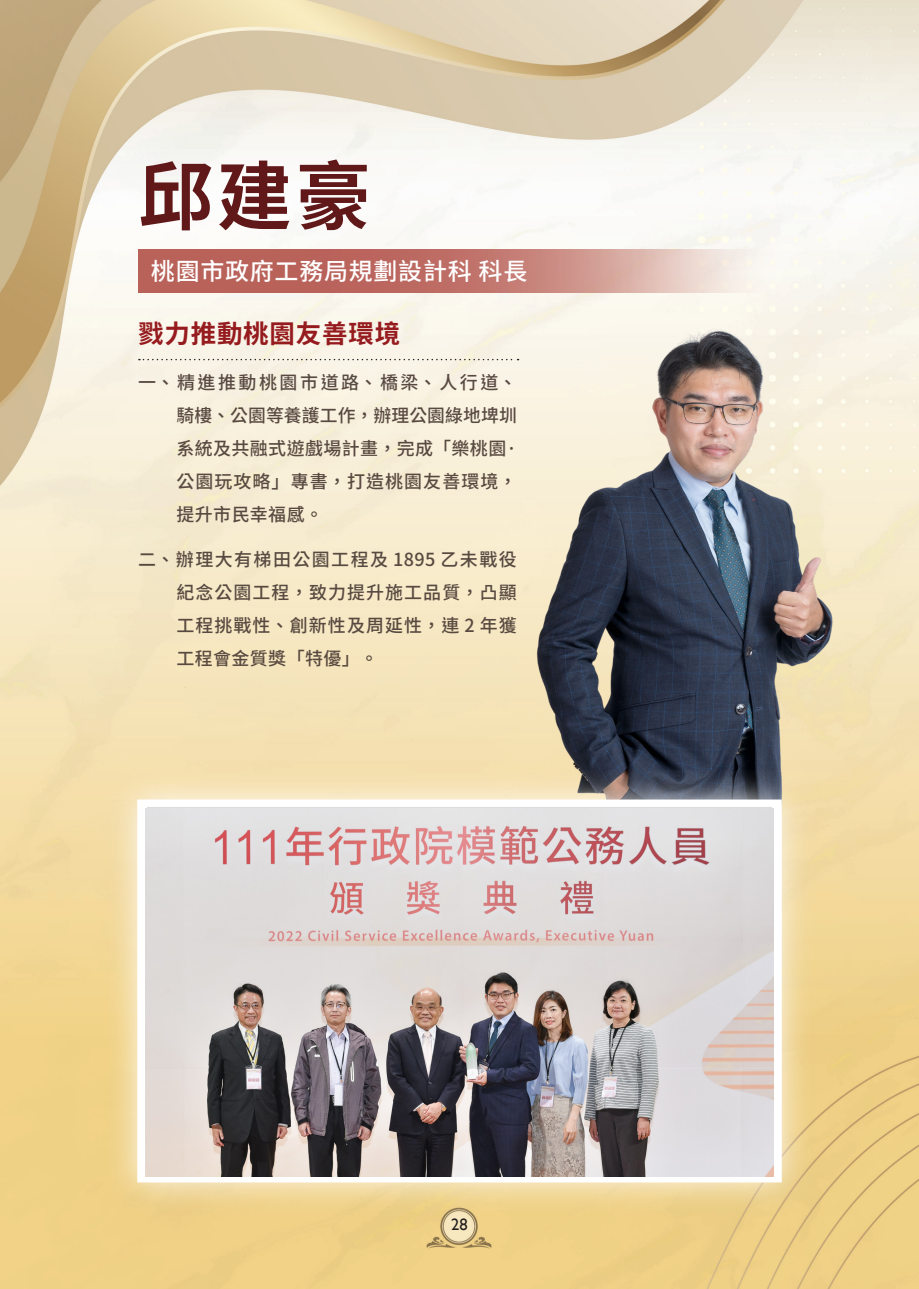
<style>
.page{position:relative;width:919px;height:1289px;background:#fff}
.page>*{position:absolute;margin:0;border:0;box-sizing:border-box;transform-origin:0 0}
.t1{font:700 75px "Source Han Sans TC";color:#601819}
.t2{font:700 25.5px "Source Han Sans TC";letter-spacing:.03em;color:#961b1e}
.t3{font:500 24px "Source Han Sans TC";letter-spacing:.03em;color:#fff}
.t4{font:500 18px/33px "Source Han Sans TC";letter-spacing:.055em;color:#594a41;text-align:justify}
.t5{font:16.5px "Gill Sans";color:#231f20}
</style>
<div class="page">
<img style="left:0;top:0;width:918px;height:770px">
<img style="left:138px;top:249px;width:642px;height:44px">
<svg style="left:139px;top:359px;width:379px;height:1px"></svg>
<img style="left:533px;top:320px;width:315px;height:450px">
<img style="left:0;top:770px;width:918px;height:518px">
<img style="left:146px;top:808px;width:627px;height:368px">
<p class="t1" style="left:138px;top:154px;width:234px">邱建豪</p>
<p class="t3" style="left:151px;top:258px;width:378px">桃園市政府工務局規劃設計科 科長</p>
<p class="t2" style="left:138px;top:319px;width:263px">戮力推動桃園友善環境</p>
<p class="t4" style="left:176px;top:366px;width:342px;text-indent:-38px">一、精進推動桃園市道路、橋梁、人行道、騎樓、公園等養護工作，辦理公園綠地埤圳系統及共融式遊戲場計畫，完成「樂桃園·公園玩攻略」專書，打造桃園友善環境，提升市民幸福感。</p>
<p class="t4" style="left:176px;top:543px;width:342px;text-indent:-38px">二、辦理大有梯田公園工程及 1895 乙未戰役紀念公園工程，致力提升施工品質，凸顯工程挑戰性、創新性及周延性，連 2 年獲工程會金質獎「特優」。</p>
<p class="t5" style="left:451px;top:1215px;width:18px">28</p>
</div>
